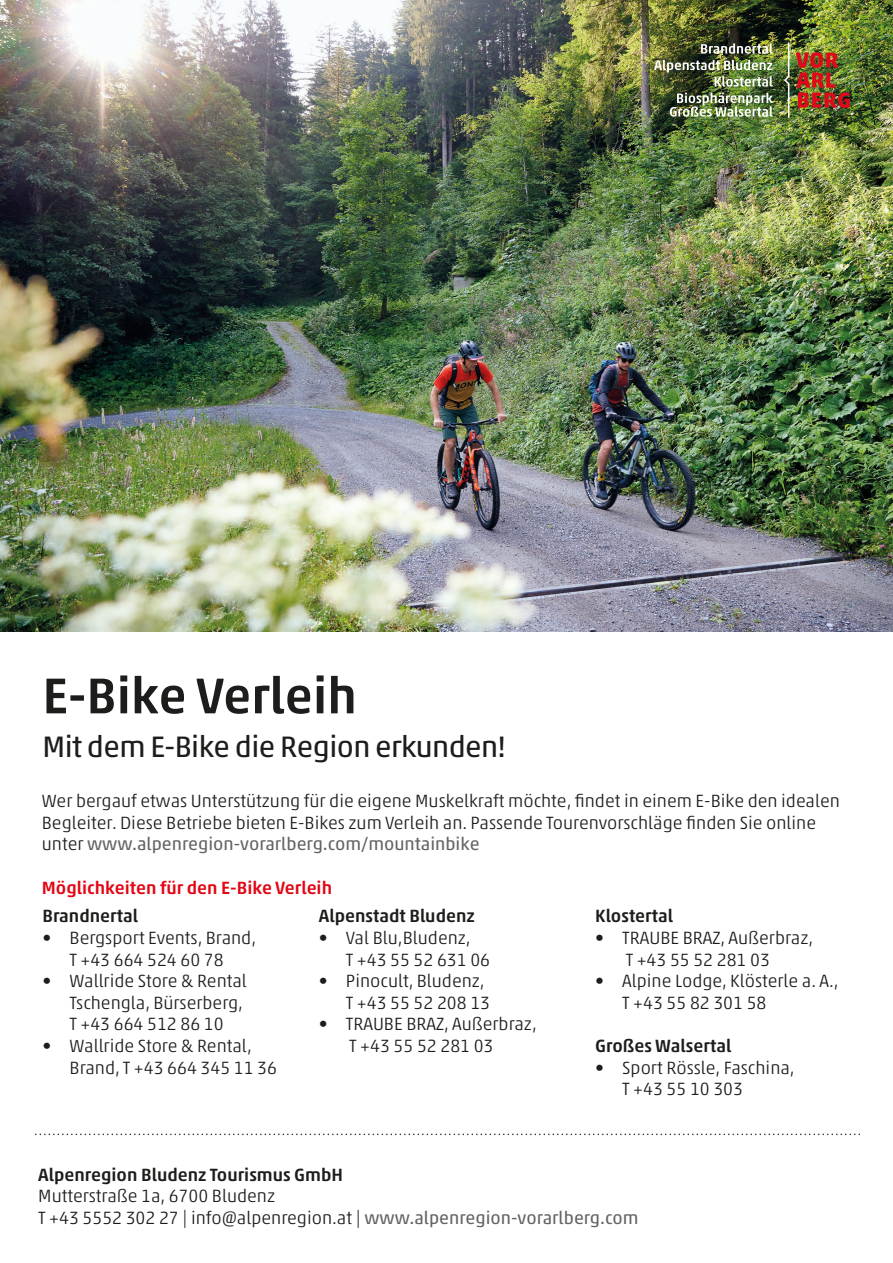
<style>
.page{position:relative;width:893px;height:1263px;background:#fff}
.page>*{position:absolute;margin:0;border:0;box-sizing:border-box;transform-origin:0 0}
.t1{font:500 51px "Akko Pro";color:#1d1d1b}
.t2{font:30px "Akko Pro";letter-spacing:-.02em;color:#1d1d1b}
.t3{font:300 18px/21.6px "Akko Pro";color:#1d1d1b}
.t4{font:500 18px "Akko Pro";color:#1d1d1b}
.t5{font:500 18px "Akko Pro";color:#e30614}
.s1{font-weight:400;color:#646463}
</style>
<div class="page">
<img style="left:0;top:0;width:893px;height:631px">
<svg style="left:35px;top:1133px;width:825px;height:2px"></svg>
<svg style="left:784px;top:43px;width:5px;height:75px"></svg>
<img style="left:796px;top:52px;width:54px;height:56px">
<svg style="left:701px;top:43px;width:72px;height:11px"></svg>
<img style="left:654px;top:60px;width:119px;height:27px">
<img style="left:670px;top:93px;width:103px;height:24px">
<h1 class="t1" style="left:43px;top:665px;width:316px">E-Bike Verleih</h1>
<h2 class="t2" style="left:43px;top:728px;width:465px">Mit dem E-Bike die Region erkunden!</h2>
<p class="t3" style="left:42px;top:790px;width:800px">Wer bergauf etwas Unterstützung für die eigene Muskelkraft möchte, findet in einem E-Bike den idealen<br>Begleiter. Diese Betriebe bieten E-Bikes zum Verleih an. Passende Tourenvorschläge finden Sie online unter <span class="s1">www.alpenregion-vorarlberg.com/mountainbike</span></p>
<p class="t5" style="left:42px;top:876px;width:292px">Möglichkeiten für den E-Bike Verleih</p>
<p class="t4" style="left:43px;top:905px;width:97px">Brandnertal</p>
<p class="t3" style="left:43px;top:927px;width:215px;text-align:center">• Bergsport Events, Brand,<br>T +43 664 524 60 78</p>
<p class="t3" style="left:70px;top:970px;width:179px;text-indent:-27px">• Wallride Store &amp; Rental<br>Tschengla, Bürserberg,<br>T +43 664 512 86 10</p>
<p class="t3" style="left:70px;top:1035px;width:209px;text-indent:-27px">• Wallride Store &amp; Rental,<br>Brand, T +43 664 345 11 36</p>
<p class="t4" style="left:319px;top:905px;width:157px">Alpenstadt Bludenz</p>
<p class="t3" style="left:346px;top:927px;width:146px;text-indent:-27px">• Val Blu,Bludenz,<br>T +43 55 52 631 06</p>
<p class="t3" style="left:346px;top:970px;width:146px;text-indent:-27px">• Pinocult, Bludenz,<br>T +43 55 52 208 13</p>
<p class="t3" style="left:349px;top:1013px;width:189px;text-indent:-30px">• TRAUBE BRAZ, Außerbraz,<br>T +43 55 52 281 03</p>
<p class="t4" style="left:595px;top:905px;width:79px">Klostertal</p>
<p class="t3" style="left:626px;top:927px;width:189px;text-indent:-30px">• TRAUBE BRAZ, Außerbraz,<br>T +43 55 52 281 03</p>
<p class="t3" style="left:622px;top:970px;width:218px;text-indent:-27px">• Alpine Lodge, Klösterle a. A.,<br>T +43 55 82 301 58</p>
<p class="t4" style="left:595px;top:1035px;width:138px">Großes Walsertal</p>
<p class="t3" style="left:622px;top:1056px;width:174px;text-indent:-27px">• Sport Rössle, Faschina,<br>T +43 55 10 303</p>
<p class="t4" style="left:38px;top:1163px;width:306px">Alpenregion Bludenz Tourismus GmbH</p>
<p class="t3" style="left:38px;top:1185px;width:602px">Mutterstraße 1a, 6700 Bludenz<br>T +43 5552 302 27 | info@alpenregion.at | <span class="s1">www.alpenregion-vorarlberg.com</span></p>
</div>
